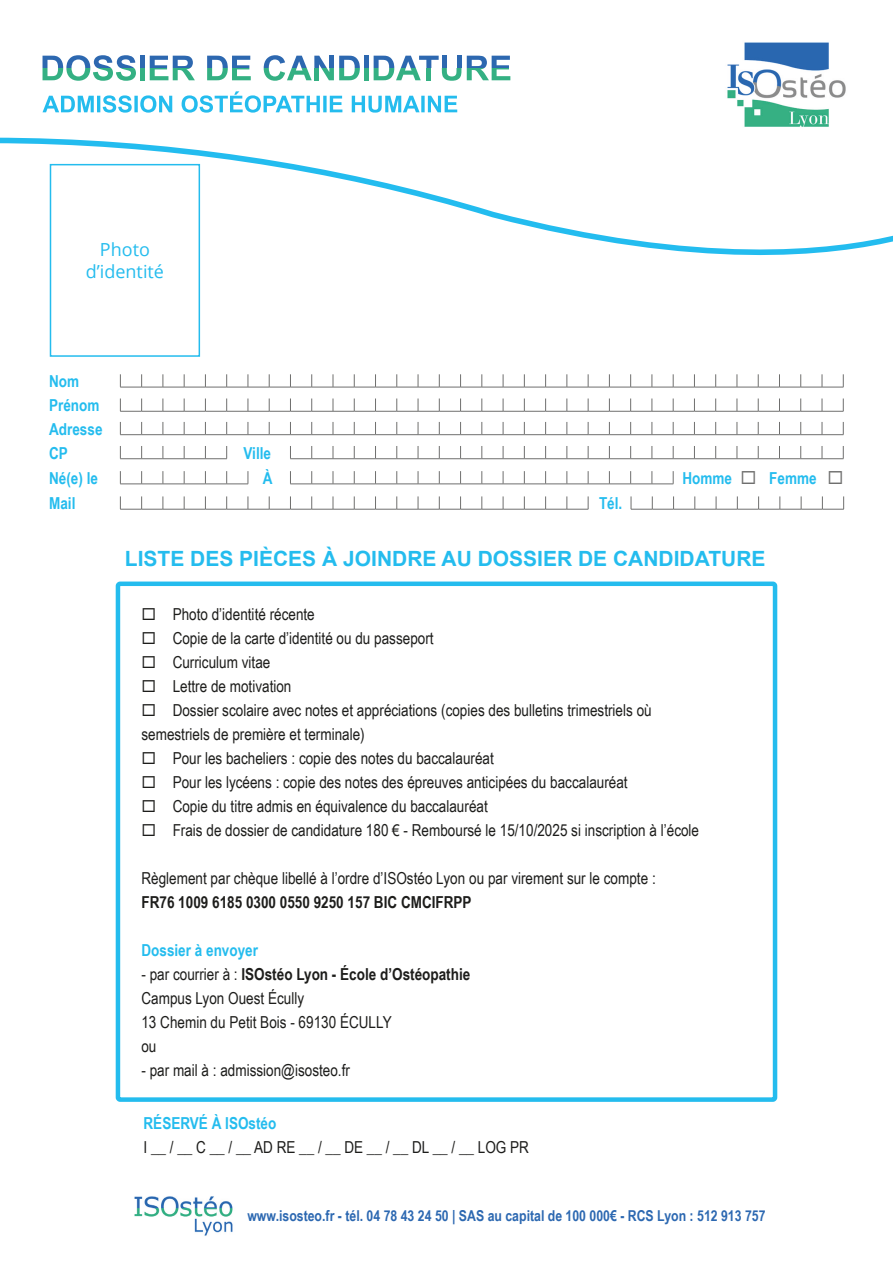
<style>
.page{position:relative;width:893px;height:1263px;background:#fff}
.page>*{position:absolute;margin:0;border:0;box-sizing:border-box;transform-origin:0 0}
.t1{font:700 21px "Arial";color:#24bcee}
.t2{font:18px "Open Sans";color:#24bcee}
.t3{font:16.5px "Arial Narrow";color:#1d1d1b}
.t4{font:700 16.5px "Arial Narrow";color:#1d1d1b}
.t5{font:700 16.5px "Arial Narrow";color:#24bcee}
.t6{font:700 15px "Arial Narrow";color:#2c68b1}
.s1{font-weight:400}
</style>
<div class="page">
<img style="left:134px;top:1196px;width:99px;height:40px">
<svg style="left:0;top:55px;width:893px;height:200px"></svg>
<div style="left:116px;top:581px;width:661px;height:521px;border:4px solid #24bcee;border-radius:2px"></div>
<div style="left:50px;top:164px;width:150px;height:193px;border:2px solid #24bcee"></div>
<div style="left:140px;top:68px;width:5px;height:12px;background:#34b083"></div>
<div style="left:364px;top:68px;width:5px;height:12px;background:#34b083"></div>
<svg style="left:43px;top:55px;width:93px;height:26px"></svg>
<div style="left:140px;top:56px;width:5px;height:12px;background:#2d68b0"></div>
<svg style="left:150px;top:56px;width:45px;height:24px"></svg>
<svg style="left:207px;top:56px;width:44px;height:24px"></svg>
<svg style="left:264px;top:55px;width:96px;height:26px"></svg>
<div style="left:364px;top:56px;width:5px;height:12px;background:#2d68b0"></div>
<svg style="left:374px;top:56px;width:87px;height:25px"></svg>
<div style="left:442px;top:56px;width:5px;height:12px;background:#2d68b0"></div>
<div style="left:456px;top:56px;width:5px;height:12px;background:#2d68b0"></div>
<svg style="left:467px;top:56px;width:43px;height:24px"></svg>
<img style="left:723px;top:42px;width:127px;height:106px">
<svg style="left:43px;top:91px;width:414px;height:22px"></svg>
<svg style="left:120px;top:374px;width:724px;height:14px"></svg>
<svg style="left:120px;top:398px;width:724px;height:14px"></svg>
<svg style="left:120px;top:496px;width:469px;height:14px"></svg>
<svg style="left:631px;top:496px;width:213px;height:14px"></svg>
<svg style="left:290px;top:446px;width:554px;height:13px"></svg>
<svg style="left:120px;top:422px;width:724px;height:13px"></svg>
<svg style="left:120px;top:446px;width:107px;height:13px"></svg>
<svg style="left:120px;top:471px;width:129px;height:14px"></svg>
<svg style="left:290px;top:471px;width:384px;height:14px"></svg>
<p class="t2" style="left:100px;top:238px;width:51px">Photo</p>
<p class="t2" style="left:86px;top:259px;width:80px">d’identité</p>
<p class="t5" style="left:49px;top:369px;width:32px">Nom</p>
<p class="t5" style="left:49px;top:393px;width:52px">Prénom</p>
<p class="t5" style="left:49px;top:417px;width:55px">Adresse</p>
<p class="t5" style="left:49px;top:441px;width:20px">CP</p>
<p class="t5" style="left:49px;top:466px;width:50px">Né(e) le</p>
<p class="t5" style="left:682px;top:466px;width:51px">Homme</p>
<p class="t5" style="left:769px;top:466px;width:49px">Femme</p>
<p class="t5" style="left:49px;top:491px;width:28px">Mail</p>
<p class="t5" style="left:599px;top:491px;width:25px">Tél.</p>
<p class="t5" style="left:244px;top:441px;width:29px">Ville</p>
<p class="t5" style="left:263px;top:466px;width:11px">À</p>
<p class="t1" style="left:125px;top:545px;width:642px">LISTE DES PIÈCES À JOINDRE AU DOSSIER DE CANDIDATURE</p>
<p class="t3" style="left:141px;top:602px;width:175px">◻ Photo d’identité récente</p>
<p class="t3" style="left:141px;top:626px;width:294px">◻ Copie de la carte d’identité ou du passeport</p>
<p class="t3" style="left:141px;top:650px;width:130px">◻ Curriculum vitae</p>
<p class="t3" style="left:141px;top:674px;width:152px">◻ Lettre de motivation</p>
<p class="t3" style="left:141px;top:698px;width:512px">◻ Dossier scolaire avec notes et appréciations (copies des bulletins trimestriels où</p>
<p class="t3" style="left:141px;top:722px;width:225px">semestriels de première et terminale)</p>
<p class="t3" style="left:141px;top:746px;width:354px">◻ Pour les bacheliers : copie des notes du baccalauréat</p>
<p class="t3" style="left:141px;top:770px;width:488px">◻ Pour les lycéens : copie des notes des épreuves anticipées du baccalauréat</p>
<p class="t3" style="left:141px;top:794px;width:348px">◻ Copie du titre admis en équivalence du baccalauréat</p>
<p class="t3" style="left:141px;top:818px;width:559px">◻ Frais de dossier de candidature 180 € - Remboursé le 15/10/2025 si inscription à l’école</p>
<p class="t3" style="left:141px;top:866px;width:516px">Règlement par chèque libellé à l’ordre d’ISOstéo Lyon ou par virement sur le compte :</p>
<p class="t4" style="left:141px;top:890px;width:332px">FR76 1009 6185 0300 0550 9250 157 BIC CMCIFRPP</p>
<p class="t5" style="left:141px;top:938px;width:118px">Dossier à envoyer</p>
<p class="t4" style="left:141px;top:962px;width:330px"><span class="s1">- par courrier à :</span> ISOstéo Lyon - École d’Ostéopathie</p>
<p class="t3" style="left:141px;top:986px;width:164px">Campus Lyon Ouest Écully</p>
<p class="t3" style="left:141px;top:1010px;width:252px">13 Chemin du Petit Bois - 69130 ÉCULLY</p>
<p class="t3" style="left:141px;top:1034px;width:17px">ou</p>
<p class="t3" style="left:141px;top:1058px;width:210px">- par mail à : admission@isosteo.fr</p>
<p class="t5" style="left:144px;top:1111px;width:134px">RÉSERVÉ À ISOstéo</p>
<p class="t3" style="left:144px;top:1135px;width:387px">I __ / __ C __ / __ AD RE __ / __ DE __ / __ DL __ / __ LOG PR</p>
<p class="t6" style="left:247px;top:1204px;width:520px">www.isosteo.fr - tél. 04 78 43 24 50 | SAS au capital de 100 000€ - RCS Lyon : 512 913 757</p>
</div>
